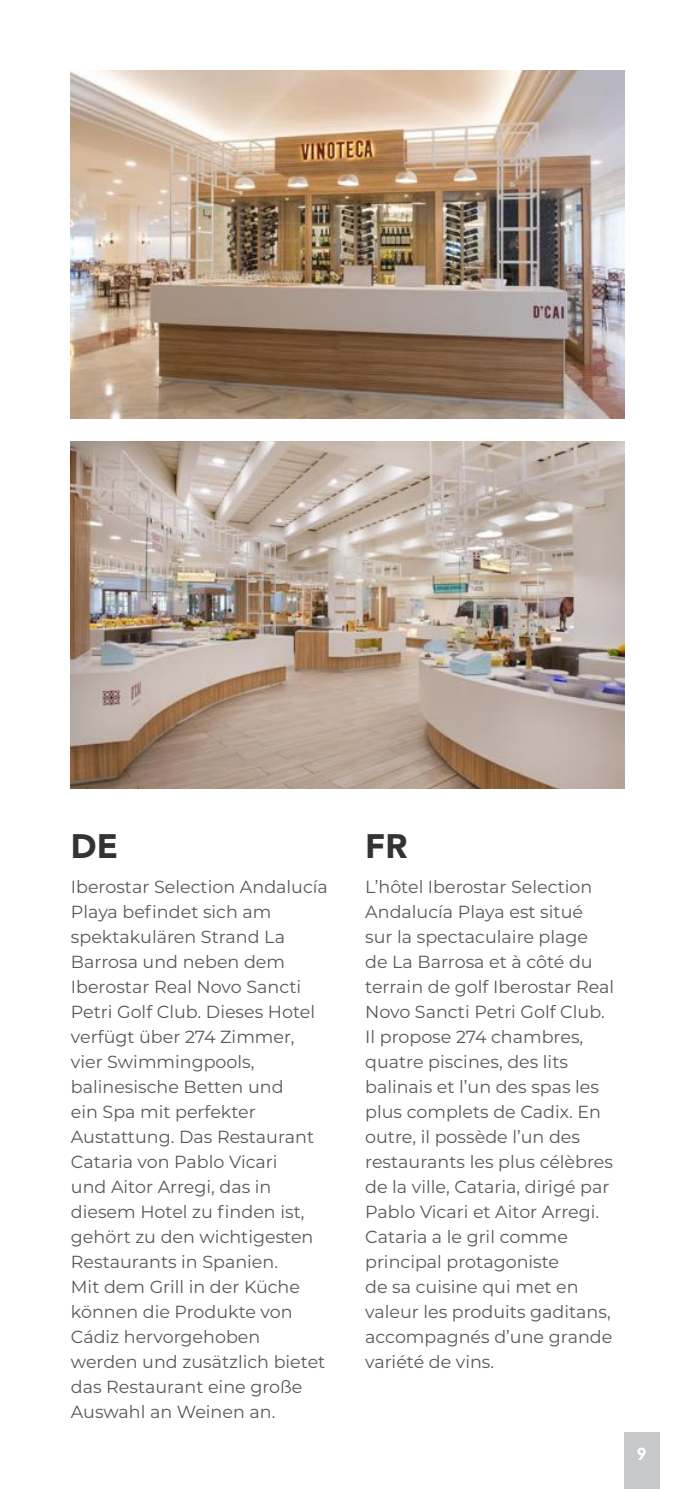
<style>
.page{position:relative;width:695px;height:1489px;background:#fff}
.page>*{position:absolute;margin:0;border:0;box-sizing:border-box;transform-origin:0 0}
.t1{font:900 34px "Avenir";color:#333}
.t2{font:17.5px/25px "Montserrat";color:#57585a}
.t3{font:800 17.5px "Animal Planet Sans";color:#fff}
</style>
<div class="page">
<div style="left:624px;top:1431px;width:35px;height:57px;background:#c7c8ca"></div>
<img style="left:71px;top:71px;width:553px;height:347px">
<img style="left:71px;top:441px;width:553px;height:347px">
<h1 class="t1" style="left:71px;top:817px;width:49px">DE</h1>
<h1 class="t1" style="left:365px;top:817px;width:44px">FR</h1>
<p class="t2" style="left:365px;top:873px;width:250px">L’hôtel Iberostar Selection<br>Andalucía Playa est situé sur la spectaculaire plage de La Barrosa et à côté du terrain de golf Iberostar Real<br>Novo Sancti Petri Golf Club.<br>Il propose 274 chambres, quatre piscines, des lits balinais et l’un des spas les plus complets de Cadix. En outre, il possède l’un des restaurants les plus célèbres de la ville, Cataria, dirigé par<br>Pablo Vicari et Aitor Arregi.<br>Cataria a le gril comme principal protagoniste<br>de sa cuisine qui met en valeur les produits gaditans, accompagnés d’une grande variété de vins.</p>
<p class="t2" style="left:71px;top:873px;width:258px">Iberostar Selection Andalucía<br>Playa befindet sich am spektakulären Strand La<br>Barrosa und neben dem<br>Iberostar Real Novo Sancti<br>Petri Golf Club. Dieses Hotel verfügt über 274 Zimmer, vier Swimmingpools, balinesische Betten und<br>ein Spa mit perfekter<br>Austattung. Das Restaurant<br>Cataria von Pablo Vicari<br>und Aitor Arregi, das in diesem Hotel zu finden ist, gehört zu den wichtigesten<br>Restaurants in Spanien.<br>Mit dem Grill in der Küche können die Produkte von<br>Cádiz hervorgehoben werden und zusätzlich bietet das Restaurant eine große<br>Auswahl an Weinen an.</p>
<p class="t3" style="left:636px;top:1442px;width:11px">9</p>
</div>
